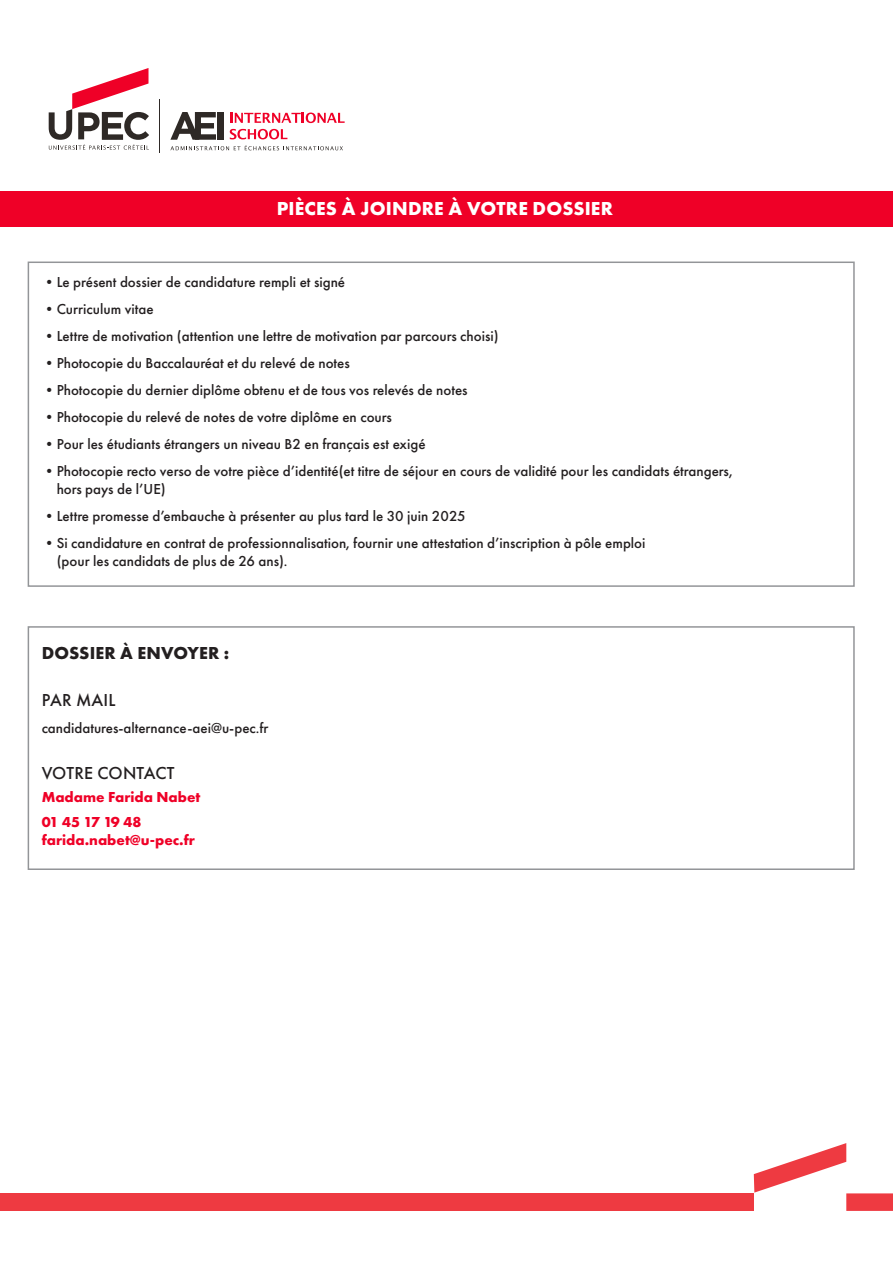
<style>
.page{position:relative;width:893px;height:1263px;background:#fff}
.page>*{position:absolute;margin:0;border:0;box-sizing:border-box;transform-origin:0 0}
.t1{font:700 19.5px "Futura PT";letter-spacing:.01em;color:#fff}
.t2{font:500 18px "Futura PT";letter-spacing:.01em;color:#231f20}
.t3{font:700 18px "Futura PT";letter-spacing:.01em;color:#231f20}
.t4{font:500 15px/18px "Futura PT";color:#231f20}
.t5{font:700 15px "Futura PT";color:#ef0027}
</style>
<div class="page">
<hr style="left:159px;top:99px;width:1px;height:54px;background:#2e2926">
<svg style="left:49px;top:68px;width:100px;height:82px"></svg>
<svg style="left:170px;top:112px;width:175px;height:38px"></svg>
<div style="left:0;top:191px;width:893px;height:36px;background:#ef0027"></div>
<svg style="left:754px;top:1143px;width:92px;height:49px"></svg>
<div style="left:846px;top:1193px;width:47px;height:18px;background:#ee3a41"></div>
<div style="left:154px;top:1193px;width:600px;height:18px;background:#ee3a41"></div>
<div style="left:0;top:1193px;width:253px;height:18px;background:#ee3a41"></div>
<div style="left:28px;top:261px;width:827px;height:326px;border:2px solid #939598"></div>
<div style="left:28px;top:626px;width:827px;height:244px;border:2px solid #939598"></div>
<p class="t1" style="left:277px;top:196px;width:338px">PIÈCES À JOINDRE À VOTRE DOSSIER</p>
<p class="t4" style="left:42px;top:273px;width:305px">•Le présent dossier de candidature rempli et signé</p>
<p class="t4" style="left:42px;top:300px;width:113px">•Curriculum vitae</p>
<p class="t4" style="left:42px;top:327px;width:458px">•Lettre de motivation (attention une lettre de motivation par parcours choisi)</p>
<p class="t4" style="left:42px;top:354px;width:310px">•Photocopie du Baccalauréat et du relevé de notes</p>
<p class="t4" style="left:42px;top:381px;width:427px">•Photocopie du dernier diplôme obtenu et de tous vos relevés de notes</p>
<p class="t4" style="left:42px;top:408px;width:352px">•Photocopie du relevé de notes de votre diplôme en cours</p>
<p class="t4" style="left:42px;top:435px;width:385px">•Pour les étudiants étrangers un niveau B2 en français est exigé</p>
<p class="t4" style="left:57px;top:462px;width:677px;text-indent:-15px">•Photocopie recto verso de votre pièce d’identité(et titre de séjour en cours de validité pour les candidats étrangers, hors pays de l’UE)</p>
<p class="t4" style="left:42px;top:507px;width:426px">•Lettre promesse d’embauche à présenter au plus tard le 30 juin 2025</p>
<p class="t4" style="left:57px;top:534px;width:590px;text-indent:-15px">•Si candidature en contrat de professionnalisation, fournir une attestation d’inscription à pôle emploi (pour les candidats de plus de 26 ans).</p>
<p class="t3" style="left:42px;top:642px;width:189px">DOSSIER À ENVOYER :</p>
<p class="t2" style="left:42px;top:689px;width:75px">PAR MAIL</p>
<p class="t4" style="left:42px;top:719px;width:228px">candidatures-alternance-aei@u-pec.fr</p>
<p class="t2" style="left:42px;top:763px;width:134px">VOTRE CONTACT</p>
<p class="t5" style="left:42px;top:787px;width:160px">Madame Farida Nabet</p>
<p class="t5" style="left:42px;top:813px;width:101px">01 45 17 19 48</p>
<p class="t5" style="left:42px;top:831px;width:155px">farida.nabet@u-pec.fr</p>
</div>
